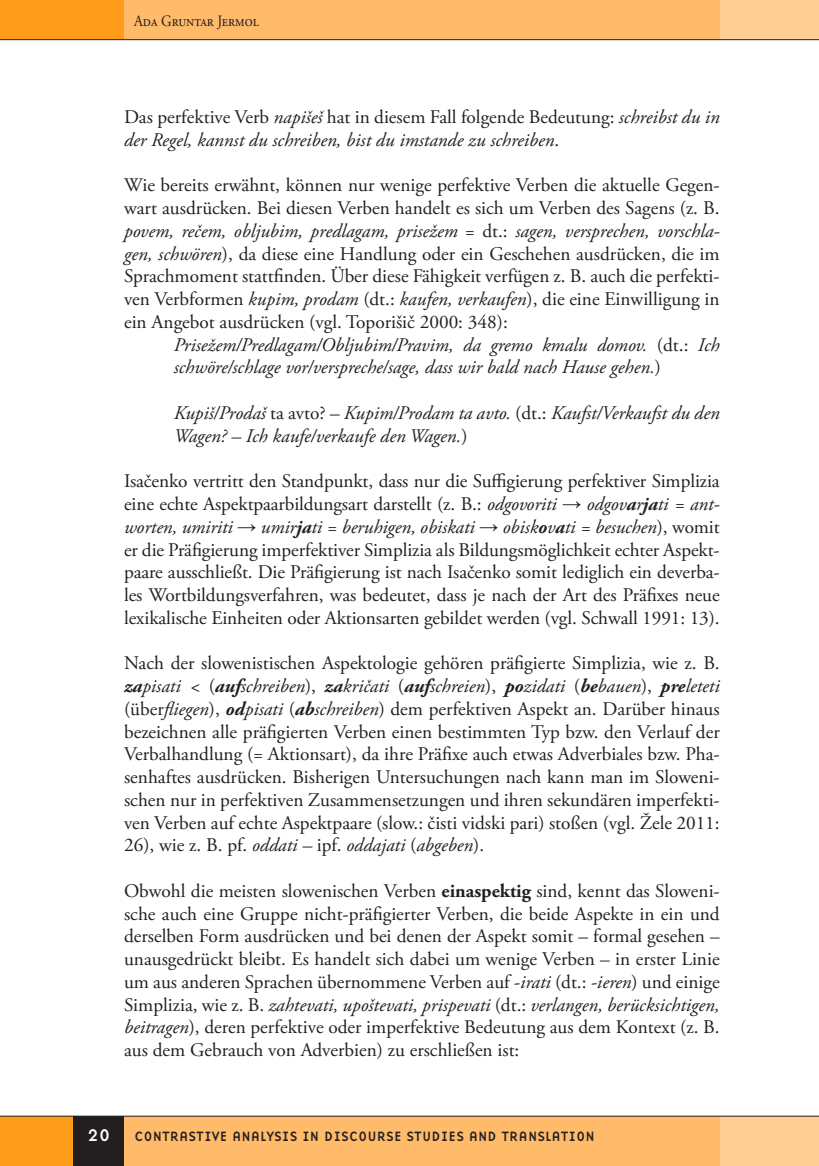
<style>
.page{position:relative;width:819px;height:1166px;background:#fff}
.page>*{position:absolute;margin:0;border:0;box-sizing:border-box;transform-origin:0 0}
.t1{font:19.25px/22.8px "Adobe Garamond Pro";letter-spacing:-.005em;color:#231f20;text-align:justify}
.t2{font:italic 19.25px/22.8px "Adobe Garamond Pro";color:#231f20}
.t3{font:17.5px "Base Nine";color:#fff}
.t4{font:15.75px "Adobe Garamond Pro";color:#231f20;scale:.9 1}
.t5{font:14px "Base Nine";color:#231f20}
.s1{font-style:normal}
.s2{font-style:italic}
.s3{font-family:"Times New Roman"}
.s4{font-weight:700;font-style:italic}
.s5{font-weight:700}
</style>
<div class="page">
<div style="left:124px;top:0;width:596px;height:40px;background:#ffba6a"></div>
<div style="left:0;top:1116px;width:74px;height:50px;background:#ff9d1b"></div>
<div style="left:124px;top:1116px;width:620px;height:50px;background:#ffba6a"></div>
<div style="left:74px;top:1116px;width:50px;height:50px;background:#231f20"></div>
<div style="left:719px;top:1116px;width:99px;height:50px;background:#ffce94"></div>
<div style="left:719px;top:0;width:99px;height:40px;background:#ffce94"></div>
<div style="left:0;top:0;width:124px;height:40px;background:#ff9d1b"></div>
<hr style="left:0;top:39px;width:818px;height:1px;background:#231f20">
<hr style="left:0;top:1116px;width:818px;height:1px;background:#231f20">
<p class="t4" style="left:134px;top:11px;width:140px">Ada Gruntar Jermol</p>
<p class="t2" style="left:124px;top:106px;width:597px"><span class="s1">Das perfektive Verb</span> napišeš <span class="s1">hat in diesem Fall folgende Bedeutung:</span> schreibst du in der Regel, kannst du schreiben, bist du imstande zu schreiben<span class="s1">.</span></p>
<p class="t1" style="left:124px;top:175px;width:597px">Wie bereits erwähnt, können nur wenige perfektive Verben die aktuelle Gegen&shy;wart ausdrücken. Bei diesen Verben handelt es sich um Verben des Sagens (z. B. <span class="s2">povem, rečem, obljubim, predlagam, prisežem</span> = dt.: <span class="s2">sagen, versprechen, vorschla&shy;gen, schwören</span>), da diese eine Handlung oder ein Geschehen ausdrücken, die im Sprachmoment stattfinden. Über diese Fähigkeit verfügen z. B. auch die perfekti&shy;ven Verbformen <span class="s2">kupim, prodam</span> (dt.: <span class="s2">kaufen, verkaufen</span>), die eine Einwilligung in ein Angebot ausdrücken (vgl. Toporišič 2000: 348):</p>
<p class="t2" style="left:174px;top:334px;width:547px">Prisežem/Predlagam/Obljubim/Pravim, da gremo kmalu domov. <span class="s1">(dt.:</span> Ich schwöre/schlage vor/verspreche/sage, dass wir bald nach Hause gehen.<span class="s1">)</span></p>
<p class="t2" style="left:174px;top:402px;width:547px">Kupiš/Prodaš <span class="s1">ta avto?</span> – Kupim/Prodam ta avto. <span class="s1">(dt.:</span> Kaufst/Verkaufst du den<br>Wagen? – Ich kaufe/verkaufe den Wagen.<span class="s1">)</span></p>
<p class="t1" style="left:124px;top:470px;width:597px">Isačenko vertritt den Standpunkt, dass nur die Suffigierung perfektiver Simplizia eine echte Aspektpaarbildungsart darstellt (z. B.: <span class="s2">odgovoriti</span> <span class="s3">→</span> <span class="s2">odgov</span><span class="s4">a</span><span class="s2">r</span><span class="s4">ja</span><span class="s2">ti = ant&shy;worten, umiriti</span> <span class="s3">→</span> <span class="s2">umir</span><span class="s4">ja</span><span class="s2">ti = beruhigen, obiskati</span> <span class="s3">→</span> <span class="s2">obisk</span><span class="s4">o</span><span class="s2">v</span><span class="s4">a</span><span class="s2">ti = besuchen</span>), womit er die Präfigierung imperfektiver Simplizia als Bildungsmöglichkeit echter Aspekt&shy;paare ausschließt. Die Präfigierung ist nach Isačenko somit lediglich ein deverba&shy;les Wortbildungsverfahren, was bedeutet, dass je nach der Art des Präfixes neue lexikalische Einheiten oder Aktionsarten gebildet werden (vgl. Schwall 1991: 13).</p>
<p class="t1" style="left:124px;top:652px;width:597px">Nach der slowenistischen Aspektologie gehören präfigierte Simplizia, wie z. B. <span class="s4">za</span><span class="s2">pisati &lt;</span> (<span class="s4">auf</span><span class="s2">schreiben</span>), <span class="s4">za</span><span class="s2">kričati</span> (<span class="s4">auf</span><span class="s2">schreien</span>), <span class="s4">po</span><span class="s2">zidati</span> (<span class="s4">be</span><span class="s2">bauen</span>), <span class="s4">pre</span><span class="s2">leteti </span>(über<span class="s2">fliegen</span>), <span class="s4">od</span><span class="s2">pisati</span> (<span class="s4">ab</span><span class="s2">schreiben</span>) dem perfektiven Aspekt an. Darüber hinaus bezeichnen alle präfigierten Verben einen bestimmten Typ bzw. den Verlauf der Verbalhandlung (= Aktionsart), da ihre Präfixe auch etwas Adverbiales bzw. Pha&shy;senhaftes ausdrücken. Bisherigen Untersuchungen nach kann man im Sloweni&shy;schen nur in perfektiven Zusammensetzungen und ihren sekundären imperfekti&shy;ven Verben auf echte Aspektpaare (slow.: čisti vidski pari) stoßen (vgl. Žele 2011:<br>26), wie z. B. pf. <span class="s2">oddati –</span> ipf. <span class="s2">oddajati</span> (<span class="s2">abgeben</span>).</p>
<p class="t1" style="left:124px;top:880px;width:597px">Obwohl die meisten slowenischen Verben <span class="s5">einaspektig</span> sind, kennt das Sloweni&shy;sche auch eine Gruppe nicht-präfigierter Verben, die beide Aspekte in ein und derselben Form ausdrücken und bei denen der Aspekt somit – formal gesehen – unausgedrückt bleibt. Es handelt sich dabei um wenige Verben – in erster Linie um aus anderen Sprachen übernommene Verben auf -<span class="s2">irati</span> (dt.: <span class="s2">-ieren</span>) und einige Simplizia, wie z. B. <span class="s2">zahtevati, upoštevati, prispevati</span> (dt.: <span class="s2">verlangen, berücksichtigen, beitragen</span>), deren perfektive oder imperfektive Bedeutung aus dem Kontext (z. B. aus dem Gebrauch von Adverbien) zu erschließen ist:</p>
<p class="t3" style="left:87px;top:1123px;width:25px">20</p>
<p class="t5" style="left:134px;top:1126px;width:462px">CONTRASTIVE ANALYSIS IN DISCOURSE STUDIES AND TRANSLATION</p>
</div>
